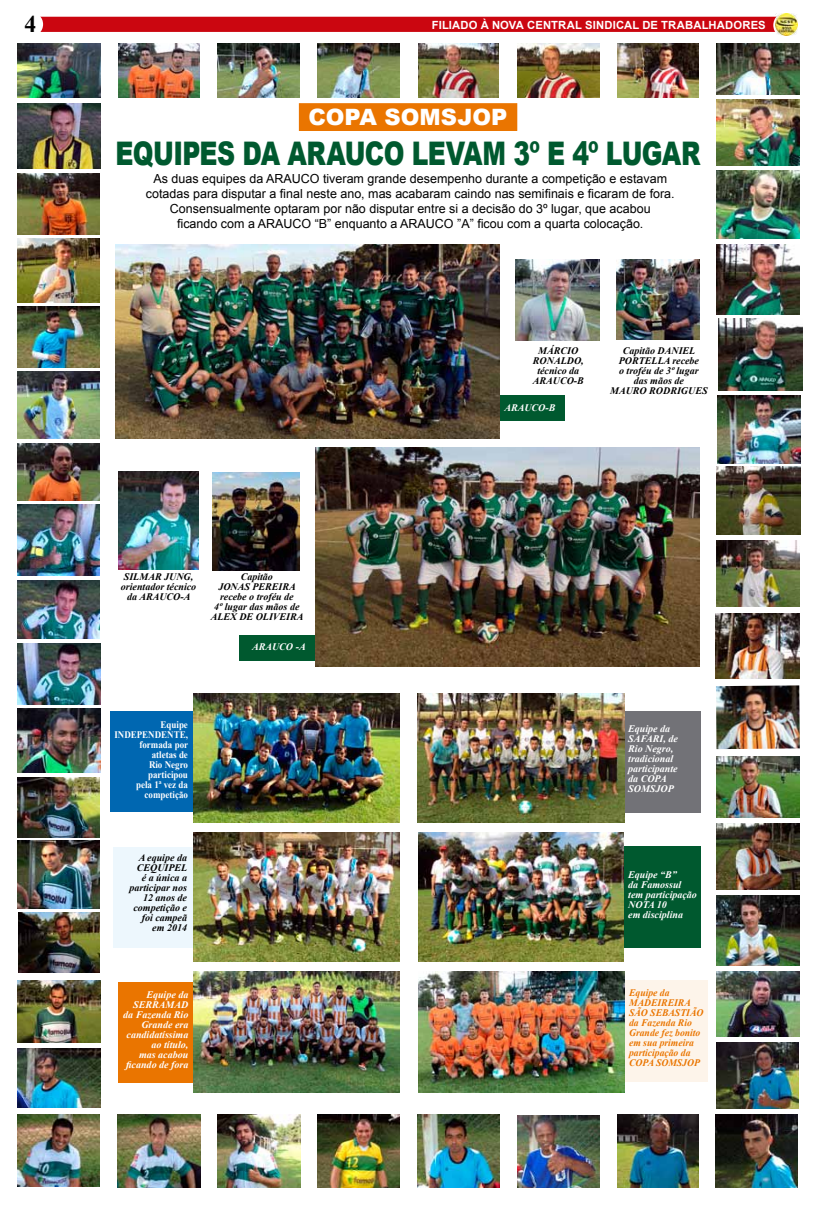
<style>
.page{position:relative;width:817px;height:1205px;background:#fff}
.page>*{position:absolute;margin:0;border:0;box-sizing:border-box;transform-origin:0 0}
.t1{font:900 32.5px "Arial";letter-spacing:-.025em;color:#00592f;scale:.77 1}
.t2{font:700 23.75px "Times New Roman";color:#000}
.t3{font:900 22.5px "Arial";color:#fff}
.t4{font:12.5px/15px "Arial";color:#000;text-align:center}
.t5{font:700 11.25px "Arial";letter-spacing:.015em;color:#fff}
.t6{font:italic 700 10px/10px "Times New Roman";color:#000;text-align:center}
.t7{font:italic 700 10px/10px "Times New Roman";color:#fff}
.t8{font:italic 700 10px/10px "Times New Roman";color:#ea7500;scale:.96 1}
.t9{font:700 10px/10px "Times New Roman";color:#fff;text-align:right;scale:.9 1}
</style>
<div class="page">
<div style="left:624px;top:980px;width:84px;height:101px;background:#fdf4ea"></div>
<div style="left:118px;top:982px;width:76px;height:100px;background:#ea7500"></div>
<div style="left:624px;top:846px;width:76px;height:101px;background:#00592f"></div>
<div style="left:113px;top:847px;width:81px;height:101px;background:#edf7fd"></div>
<div style="left:624px;top:711px;width:76px;height:101px;background:#727277"></div>
<div style="left:111px;top:711px;width:83px;height:101px;background:#0067b1"></div>
<div style="left:240px;top:636px;width:75px;height:25px;background:#00592f"></div>
<div style="left:500px;top:396px;width:65px;height:25px;background:#00592f"></div>
<div style="left:298px;top:103px;width:220px;height:28px;background:#ea7500"></div>
<svg style="left:40px;top:16px;width:735px;height:16px;background:#cd121b"></svg>
<svg style="left:773px;top:12px;width:27px;height:26px"></svg>
<div style="left:18px;top:12px;width:25px;height:25px;background:#fff;border-radius:50%"></div>
<img style="left:775px;top:13px;width:22px;height:22px">
<img style="left:119px;top:43px;width:80px;height:54px">
<img style="left:217px;top:43px;width:82px;height:54px">
<img style="left:318px;top:43px;width:82px;height:54px">
<img style="left:418px;top:43px;width:81px;height:54px">
<img style="left:517px;top:43px;width:82px;height:54px">
<img style="left:618px;top:43px;width:80px;height:55px">
<img style="left:716px;top:43px;width:84px;height:51px">
<img style="left:716px;top:100px;width:84px;height:65px">
<img style="left:716px;top:171px;width:84px;height:68px">
<img style="left:716px;top:244px;width:84px;height:70px">
<img style="left:718px;top:318px;width:84px;height:73px">
<img style="left:18px;top:238px;width:82px;height:64px">
<img style="left:716px;top:467px;width:84px;height:67px">
<img style="left:716px;top:540px;width:84px;height:67px">
<img style="left:716px;top:613px;width:84px;height:66px">
<img style="left:716px;top:685px;width:84px;height:64px">
<img style="left:716px;top:756px;width:83px;height:61px">
<img style="left:716px;top:823px;width:84px;height:66px">
<img style="left:716px;top:895px;width:84px;height:70px">
<img style="left:716px;top:972px;width:84px;height:65px">
<img style="left:716px;top:1043px;width:82px;height:65px">
<img style="left:715px;top:1114px;width:82px;height:73px">
<img style="left:617px;top:1114px;width:82px;height:74px">
<img style="left:517px;top:1115px;width:82px;height:72px">
<img style="left:418px;top:1114px;width:81px;height:74px">
<img style="left:317px;top:1114px;width:83px;height:74px">
<img style="left:217px;top:1114px;width:83px;height:74px">
<img style="left:118px;top:1114px;width:82px;height:74px">
<img style="left:18px;top:1114px;width:81px;height:73px">
<img style="left:18px;top:1049px;width:82px;height:58px">
<img style="left:18px;top:980px;width:82px;height:62px">
<img style="left:19px;top:912px;width:81px;height:60px">
<img style="left:18px;top:840px;width:82px;height:68px">
<img style="left:17px;top:777px;width:83px;height:61px">
<img style="left:18px;top:708px;width:82px;height:64px">
<img style="left:18px;top:643px;width:82px;height:61px">
<img style="left:17px;top:581px;width:82px;height:58px">
<img style="left:17px;top:505px;width:83px;height:71px">
<img style="left:17px;top:43px;width:83px;height:54px">
<img style="left:17px;top:103px;width:83px;height:65px">
<img style="left:17px;top:174px;width:83px;height:60px">
<img style="left:717px;top:396px;width:83px;height:67px">
<img style="left:18px;top:443px;width:82px;height:57px">
<img style="left:18px;top:306px;width:82px;height:61px">
<img style="left:18px;top:371px;width:82px;height:67px">
<img style="left:116px;top:245px;width:384px;height:193px">
<img style="left:617px;top:259px;width:82px;height:81px">
<img style="left:515px;top:259px;width:84px;height:81px">
<img style="left:194px;top:832px;width:206px;height:129px">
<img style="left:419px;top:832px;width:205px;height:129px">
<img style="left:418px;top:972px;width:206px;height:120px">
<img style="left:194px;top:972px;width:206px;height:120px">
<img style="left:194px;top:694px;width:206px;height:129px">
<img style="left:418px;top:694px;width:206px;height:129px">
<img style="left:315px;top:448px;width:384px;height:219px">
<img style="left:213px;top:472px;width:86px;height:98px">
<img style="left:119px;top:472px;width:79px;height:97px">
<h2 class="t2" style="left:24px;top:8px;width:13px">4</h2>
<p class="t5" style="left:432px;top:17px;width:335px">FILIADO À NOVA CENTRAL SINDICAL DE TRABALHADORES</p>
<h3 class="t3" style="left:308px;top:100px;width:201px">COPA SOMSJOP</h3>
<h1 class="t1" style="left:116px;top:129px;width:761px">EQUIPES DA ARAUCO LEVAM 3º E 4º LUGAR</h1>
<p class="t4" style="left:146px;top:171px;width:530px">As duas equipes da ARAUCO tiveram grande desempenho durante a competição e estavam cotadas para disputar a final neste ano, mas acabaram caindo nas semifinais e ficaram de fora.<br>Consensualmente optaram por não disputar entre si a decisão do 3º lugar, que acabou<br>ficando com a ARAUCO “B” enquanto a ARAUCO ”A” ficou com a quarta colocação.</p>
<p class="t6" style="left:121px;top:571px;width:77px">SILMAR JUNG, orientador técnico da ARAUCO-A</p>
<p class="t6" style="left:211px;top:571px;width:94px">Capitão<br>JONAS PEREIRA recebe o troféu de<br>4º lugar das mãos de<br>ALEX DE OLIVEIRA</p>
<p class="t7" style="left:252px;top:642px;width:55px">ARAUCO -A</p>
<p class="t6" style="left:533px;top:346px;width:53px">MÁRCIO<br>RONALDO, técnico da<br>ARAUCO-B</p>
<p class="t6" style="left:610px;top:346px;width:99px">Capitão DANIEL<br>PORTELLA recebe<br>o troféu de 3º lugar<br>das mãos de<br>MAURO RODRIGUES</p>
<p class="t7" style="left:504px;top:402px;width:53px">ARAUCO-B</p>
<p class="t9" style="left:114px;top:719px;width:83px">Equipe<br>INDEPENDENTE, formada por atletas de<br>Rio Negro participou<br>pela 1ª vez da competição</p>
<p class="t7" style="left:628px;top:723px;width:51px">Equipe da<br>SAFARI, de<br>Rio Negro, tradicional participante da COPA<br>SOMSJOP</p>
<p class="t6" style="left:129px;top:852px;width:59px;text-align:right">A equipe da<br>CEQUIPEL<br>é a única a participar nos<br>12 anos de competição e foi campeã em 2014</p>
<p class="t7" style="left:628px;top:869px;width:70px">Equipe “B”<br>da Famossul tem participação<br>NOTA 10<br>em disciplina</p>
<p class="t7" style="left:123px;top:989px;width:67px;text-align:right">Equipe da<br>SERRAMAD da Fazenda Rio<br>Grande era candidatíssima ao título,<br>mas acabou ficando de fora</p>
<p class="t8" style="left:629px;top:987px;width:79px">Equipe da<br>MADEIREIRA<br>SÃO SEBASTIÃO da Fazenda Rio<br>Grande fez bonito em sua primeira participação da<br>COPA SOMSJOP</p>
</div>
